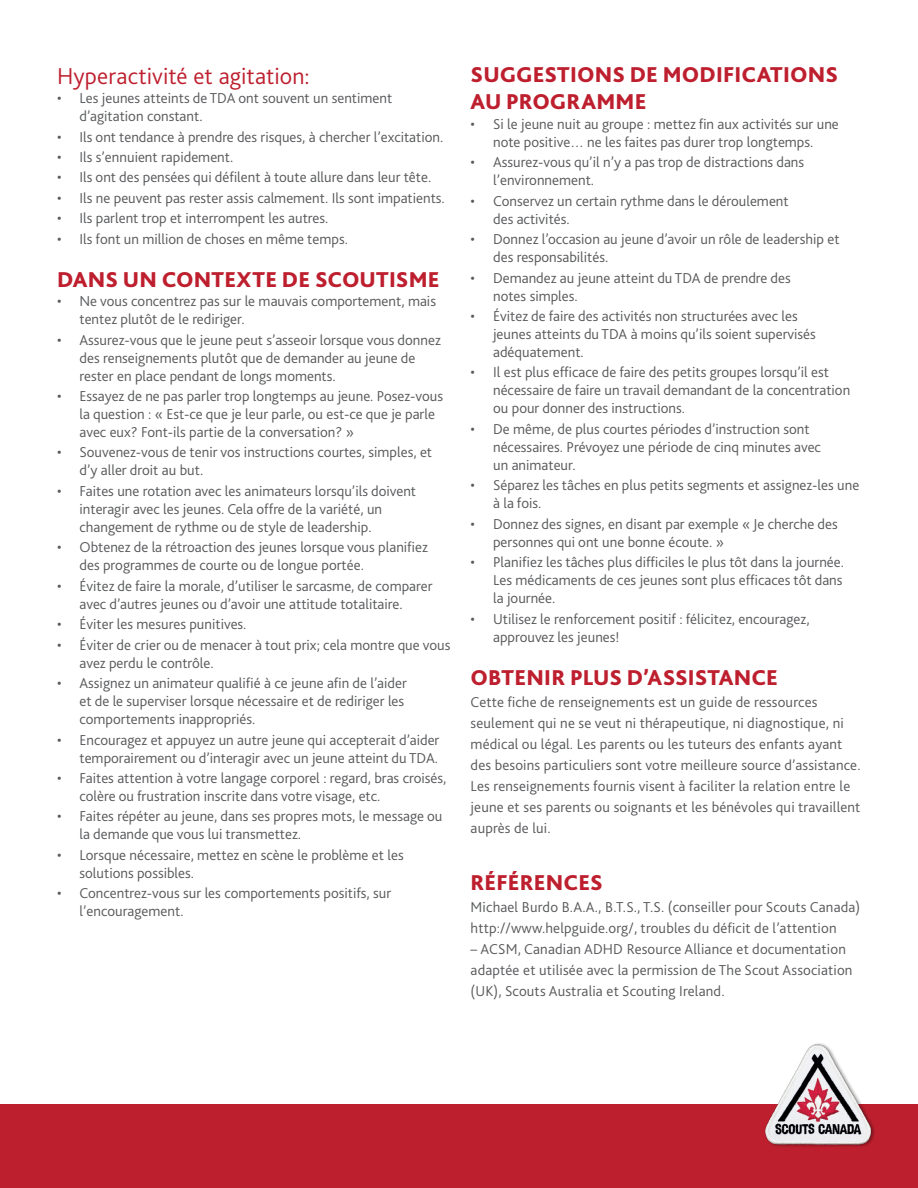
<style>
.page{position:relative;width:918px;height:1188px;background:#fff}
.page>*{position:absolute;margin:0;border:0;box-sizing:border-box;transform-origin:0 0}
.Heading_3{font:300 24px "Bliss 2";letter-spacing:.005em;color:#be1f2e}
.Heading_2{font:800 22.5px/27px "Bliss 2";letter-spacing:.005em;color:#be1f2e}
.Body{font:300 15px/18px "Bliss 2";color:#57585a}
</style>
<div class="page">
<div style="left:0;top:1104px;width:918px;height:84px;background:#be1f2e"></div>
<img style="left:765px;top:1043px;width:110px;height:104px">
<p class="Heading_3" style="left:57px;top:61px;width:254px">Hyperactivité et agitation:</p>
<p class="Body" style="left:80px;top:89px;width:314px;text-indent:-22px">• Les jeunes atteints de TDA ont souvent un sentiment d’agitation constant.</p>
<p class="Body" style="left:57px;top:127px;width:388px">• Ils ont tendance à prendre des risques, à chercher l’excitation.</p>
<p class="Body" style="left:57px;top:148px;width:178px">• Ils s’ennuient rapidement.</p>
<p class="Body" style="left:57px;top:168px;width:376px">• Ils ont des pensées qui défilent à toute allure dans leur tête.</p>
<p class="Body" style="left:57px;top:189px;width:389px">• Ils ne peuvent pas rester assis calmement. Ils sont impatients.</p>
<p class="Body" style="left:57px;top:209px;width:273px">• Ils parlent trop et interrompent les autres.</p>
<p class="Body" style="left:57px;top:229px;width:292px">• Ils font un million de choses en même temps.</p>
<p class="Heading_2" style="left:57px;top:265px;width:384px">DANS UN CONTEXTE DE SCOUTISME</p>
<p class="Body" style="left:80px;top:292px;width:358px;text-indent:-22px">• Ne vous concentrez pas sur le mauvais comportement, mais tentez plutôt de le rediriger.</p>
<p class="Body" style="left:80px;top:330px;width:363px;text-indent:-22px">• Assurez-vous que le jeune peut s’asseoir lorsque vous donnez des renseignements plutôt que de demander au jeune de rester en place pendant de longs moments.</p>
<p class="Body" style="left:80px;top:387px;width:365px;text-indent:-22px">• Essayez de ne pas parler trop longtemps au jeune. Posez-vous la question : « Est-ce que je leur parle, ou est-ce que je parle avec eux? Font-ils partie de la conversation? »</p>
<p class="Body" style="left:80px;top:443px;width:354px;text-indent:-22px">• Souvenez-vous de tenir vos instructions courtes, simples, et d’y aller droit au but.</p>
<p class="Body" style="left:80px;top:482px;width:338px;text-indent:-22px">• Faites une rotation avec les animateurs lorsqu’ils doivent interagir avec les jeunes. Cela offre de la variété, un changement de rythme ou de style de leadership.</p>
<p class="Body" style="left:80px;top:538px;width:350px;text-indent:-22px">• Obtenez de la rétroaction des jeunes lorsque vous planifiez des programmes de courte ou de longue portée.</p>
<p class="Body" style="left:57px;top:576px;width:377px;text-align:center">• Évitez de faire la morale, d’utiliser le sarcasme, de comparer avec d’autres jeunes ou d’avoir une attitude totalitaire.</p>
<p class="Body" style="left:57px;top:615px;width:191px">• Éviter les mesures punitives.</p>
<p class="Body" style="left:80px;top:635px;width:372px;text-indent:-22px">• Éviter de crier ou de menacer à tout prix; cela montre que vous avez perdu le contrôle.</p>
<p class="Body" style="left:80px;top:674px;width:329px;text-indent:-22px">• Assignez un animateur qualifié à ce jeune afin de l’aider et de le superviser lorsque nécessaire et de rediriger les comportements inappropriés.</p>
<p class="Body" style="left:57px;top:730px;width:384px;text-align:right">• Encouragez et appuyez un autre jeune qui accepterait d’aider temporairement ou d’interagir avec un jeune atteint du TDA.</p>
<p class="Body" style="left:80px;top:769px;width:368px;text-indent:-22px">• Faites attention à votre langage corporel : regard, bras croisés, colère ou frustration inscrite dans votre visage, etc.</p>
<p class="Body" style="left:80px;top:807px;width:364px;text-indent:-22px">• Faites répéter au jeune, dans ses propres mots, le message ou la demande que vous lui transmettez.</p>
<p class="Body" style="left:80px;top:845px;width:326px;text-indent:-22px">• Lorsque nécessaire, mettez en scène le problème et les solutions possibles.</p>
<p class="Body" style="left:80px;top:884px;width:313px;text-indent:-22px">• Concentrez-vous sur les comportements positifs, sur l’encouragement.</p>
<p class="Heading_2" style="left:471px;top:61px;width:369px">SUGGESTIONS DE MODIFICATIONS<br>AU PROGRAMME</p>
<p class="Body" style="left:471px;top:114px;width:370px;text-align:center">• Si le jeune nuit au groupe : mettez fin aux activités sur une note positive… ne les faites pas durer trop longtemps.</p>
<p class="Body" style="left:493px;top:153px;width:313px;text-indent:-22px">• Assurez-vous qu’il n’y a pas trop de distractions dans l’environnement.</p>
<p class="Body" style="left:493px;top:191px;width:297px;text-indent:-22px">• Conservez un certain rythme dans le déroulement des activités.</p>
<p class="Body" style="left:493px;top:230px;width:348px;text-indent:-22px">• Donnez l’occasion au jeune d’avoir un rôle de leadership et des responsabilités.</p>
<p class="Body" style="left:493px;top:268px;width:299px;text-indent:-22px">• Demandez au jeune atteint du TDA de prendre des notes simples.</p>
<p class="Body" style="left:493px;top:307px;width:324px;text-indent:-22px">• Évitez de faire des activités non structurées avec les jeunes atteints du TDA à moins qu’ils soient supervisés adéquatement.</p>
<p class="Body" style="left:493px;top:363px;width:359px;text-indent:-22px">• Il est plus efficace de faire des petits groupes lorsqu’il est nécessaire de faire un travail demandant de la concentration ou pour donner des instructions.</p>
<p class="Body" style="left:493px;top:419px;width:329px;text-indent:-22px">• De même, de plus courtes périodes d’instruction sont nécessaires. Prévoyez une période de cinq minutes avec un animateur.</p>
<p class="Body" style="left:493px;top:476px;width:368px;text-indent:-22px">• Séparez les tâches en plus petits segments et assignez-les une à la fois.</p>
<p class="Body" style="left:493px;top:514px;width:346px;text-indent:-22px">• Donnez des signes, en disant par exemple « Je cherche des personnes qui ont une bonne écoute. »</p>
<p class="Body" style="left:493px;top:553px;width:352px;text-align:justify;text-indent:-22px">• Planifiez les tâches plus difficiles le plus tôt dans la journée.<br>Les médicaments de ces jeunes sont plus efficaces tôt dans la journée.</p>
<p class="Body" style="left:493px;top:609px;width:318px;text-indent:-22px">• Utilisez le renforcement positif : félicitez, encouragez, approuvez les jeunes!</p>
<p class="Heading_2" style="left:471px;top:663px;width:309px">OBTENIR PLUS D’ASSISTANCE</p>
<p class="Body" style="left:471px;top:691px;width:392px;line-height:21px">Cette fiche de renseignements est un guide de ressources seulement qui ne se veut ni thérapeutique, ni diagnostique, ni médical ou légal. Les parents ou les tuteurs des enfants ayant des besoins particuliers sont votre meilleure source d’assistance.<br>Les renseignements fournis visent à faciliter la relation entre le jeune et ses parents ou soignants et les bénévoles qui travaillent auprès de lui.</p>
<p class="Heading_2" style="left:471px;top:868px;width:134px">RÉFÉRENCES</p>
<p class="Body" style="left:471px;top:896px;width:391px;line-height:21px">Michael Burdo B.A.A., B.T.S., T.S. (conseiller pour Scouts Canada) http://www.helpguide.org/, troubles du déficit de l’attention</p>
<p class="Body" style="left:471px;top:938px;width:383px;line-height:21px">– ACSM, Canadian ADHD Resource Alliance et documentation adaptée et utilisée avec la permission de The Scout Association (UK), Scouts Australia et Scouting Ireland.</p>
</div>
